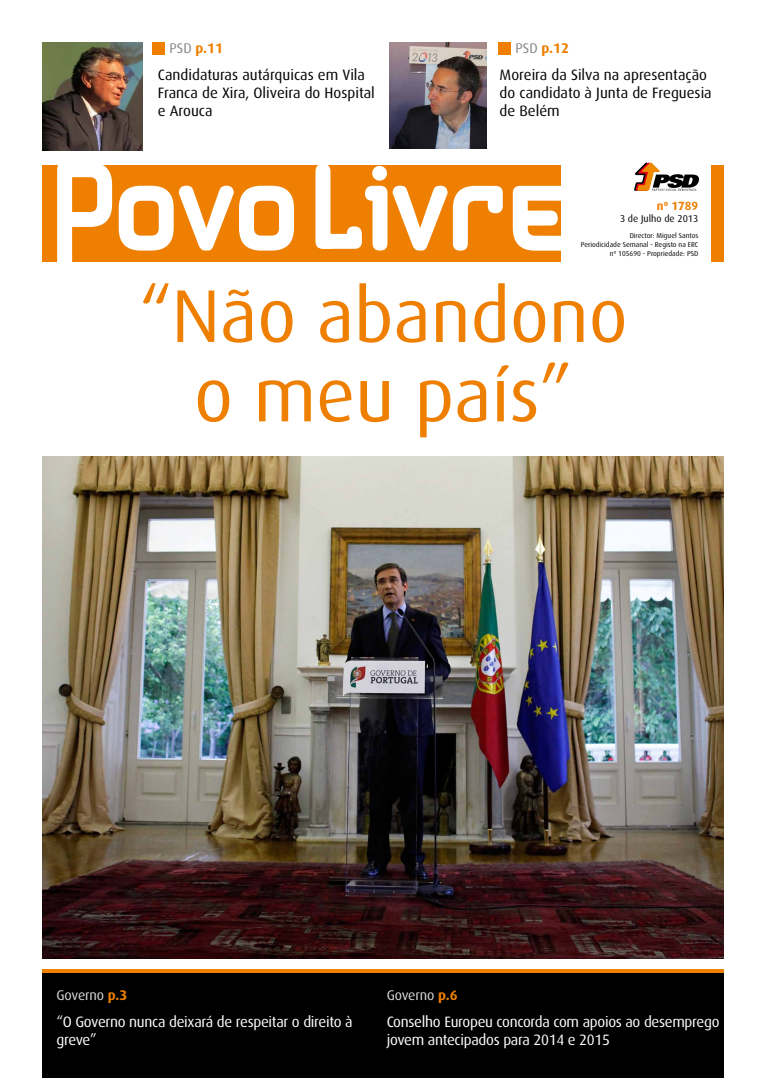
<style>
.page{position:relative;width:766px;height:1078px;background:#fff}
.page>*{position:absolute;margin:0;border:0;box-sizing:border-box;transform-origin:0 0}
.t1{font:74.7px/79.4px "Dax";color:#ee7f00;text-align:center}
.t2{font:15px/18px "Dax";color:#000}
.t3{font:15px/18px "Dax";letter-spacing:-.02em;color:#fff}
.t4{font:14px "Dax";letter-spacing:-.01em;color:#d9dadb}
.t5{font:700 14px "Dax";color:#ee7f00}
.t6{font:700 11.9px "Dax";color:#ee7f00}
.t7{font:9.9px "Dax";color:#000}
.t8{font:7.1px/8.6px "Dax";color:#000;text-align:right}
.s1{font-weight:400;color:#87888a}
.s2{font-weight:700;color:#ee7f00}
</style>
<div class="page">
<img style="left:42px;top:456px;width:681px;height:502px">
<div style="left:43px;top:165px;width:518px;height:97px;background:#ee7f00"></div>
<div style="left:711px;top:165px;width:12px;height:97px;background:#ee7f00"></div>
<svg style="left:57px;top:165px;width:504px;height:97px"></svg>
<svg style="left:316px;top:226px;width:46px;height:23px"></svg>
<svg style="left:634px;top:162px;width:65px;height:29px"></svg>
<div style="left:42px;top:970px;width:681px;height:107px;background:#000"></div>
<hr style="left:42px;top:968px;width:681px;height:3px;background:#ee7f00">
<div style="left:498px;top:42px;width:12px;height:13px;background:#ee7f00"></div>
<img style="left:389px;top:42px;width:97px;height:107px">
<div style="left:152px;top:42px;width:13px;height:13px;background:#ee7f00"></div>
<img style="left:43px;top:42px;width:100px;height:109px">
<p class="t5" style="left:169px;top:40px;width:55px"><span class="s1">PSD</span> p.11</p>
<p class="t5" style="left:515px;top:40px;width:55px"><span class="s1">PSD</span> p.12</p>
<p class="t2" style="left:158px;top:66px;width:218px">Candidaturas autárquicas em Vila<br>Franca de Xira, Oliveira do Hospital e Arouca</p>
<p class="t2" style="left:499px;top:66px;width:213px">Moreira da Silva na apresentação do candidato à Junta de Freguesia de Belém</p>
<p class="t6" style="left:656px;top:199px;width:43px">nº 1789</p>
<p class="t7" style="left:620px;top:212px;width:80px">3 de Julho de 2013</p>
<p class="t8" style="left:580px;top:232px;width:119px">Director: Miguel Santos<br>Periodicidade Semanal - Registo na ERC nº 105690 - Propriedade: PSD</p>
<h1 class="t1" style="left:139px;top:277px;width:490px">“Não abandono o meu país”</h1>
<p class="t4" style="left:56px;top:986px;width:72px">Governo <span class="s2">p.3</span></p>
<p class="t4" style="left:386px;top:986px;width:72px">Governo <span class="s2">p.6</span></p>
<p class="t3" style="left:56px;top:1012px;width:297px">“O Governo nunca deixará de respeitar o direito à greve”</p>
<p class="t3" style="left:386px;top:1012px;width:334px">Conselho Europeu concorda com apoios ao desemprego jovem antecipados para 2014 e 2015</p>
</div>
